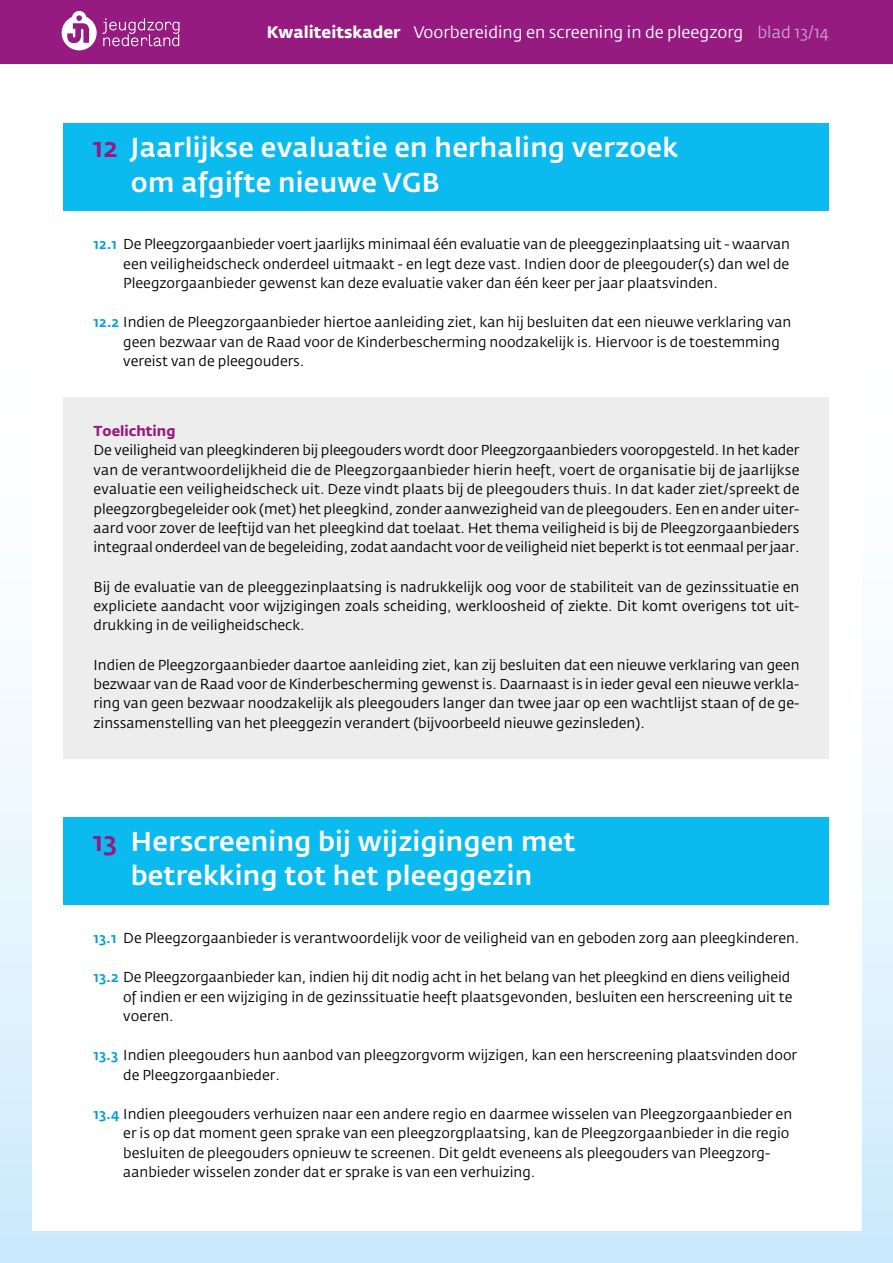
<style>
.page{position:relative;width:893px;height:1263px;background:#fff}
.page>*{position:absolute;margin:0;border:0;box-sizing:border-box;transform-origin:0 0}
.t1{font:500 27px/34.5px "Fedra Sans Std";letter-spacing:.01em;color:#fff}
.t2{font:16.5px "Fedra Sans Std";color:#fff}
.t3{font:14.25px/19.5px "Fedra Sans Std";color:#000;text-align:justify}
.t4{font:700 14.25px "Fedra Sans Std";color:#951b81}
.s1{font-weight:700}
.s2{color:#cb9ec9}
.s3{color:#951b81}
.s4{font-weight:500;color:#009fe3}
</style>
<div class="page">
<div style="left:0;top:302px;width:893px;height:961px;background:linear-gradient(to bottom,#fff,#d0ebfc)"></div>
<div style="left:32px;top:70px;width:829px;height:1161px;background:#fff"></div>
<div style="left:64px;top:397px;width:765px;height:362px;background:#ededed"></div>
<div style="left:0;top:0;width:893px;height:64px;background:#951b81"></div>
<svg style="left:62px;top:11px;width:118px;height:39px"></svg>
<div style="left:64px;top:123px;width:765px;height:88px;background:#0bbbef"></div>
<div style="left:64px;top:817px;width:765px;height:88px;background:#0bbbef"></div>
<p class="t2" style="left:267px;top:22px;width:564px"><span class="s1">Kwaliteitskader</span> Voorbereiding en screening in de pleegzorg <span class="s2">blad 13/14</span></p>
<h1 class="t1" style="left:131px;top:131px;width:549px;text-indent:-38px"><span class="s3">12</span> Jaarlijkse evaluatie en herhaling verzoek om afgifte nieuwe VGB</h1>
<p class="t3" style="left:123px;top:234px;width:668px;text-indent:-30px"><span class="s4">12.1</span> De Pleegzorgaanbieder voert jaarlijks minimaal één evaluatie van de pleeggezinplaatsing uit - waarvan een veiligheidscheck onderdeel uitmaakt - en legt deze vast. Indien door de pleegouder(s) dan wel de Pleegzorgaanbieder gewenst kan deze evaluatie vaker dan één keer per jaar plaatsvinden.</p>
<p class="t3" style="left:123px;top:312px;width:670px;text-align:left;text-indent:-30px"><span class="s4">12.2</span> Indien de Pleegzorgaanbieder hiertoe aanleiding ziet, kan hij besluiten dat een nieuwe verklaring van geen bezwaar van de Raad voor de Kinderbescherming noodzakelijk is. Hiervoor is de toestemming vereist van de pleegouders.</p>
<p class="t4" style="left:94px;top:422px;width:83px">Toelichting</p>
<p class="t3" style="left:94px;top:440px;width:707px">De veiligheid van pleegkinderen bij pleegouders wordt door Pleegzorgaanbieders vooropgesteld. In het kader van de verantwoordelijkheid die de Pleegzorgaanbieder hierin heeft, voert de organisatie bij de jaarlijkse evaluatie een veiligheidscheck uit. Deze vindt plaats bij de pleegouders thuis. In dat kader ziet/spreekt de pleegzorgbegeleider ook (met) het pleegkind, zonder aanwezigheid van de pleegouders. Een en ander uiter&shy;aard voor zover de leeftijd van het pleegkind dat toelaat. Het thema veiligheid is bij de Pleegzorgaanbieders integraal onderdeel van de begeleiding, zodat aandacht voor de veiligheid niet beperkt is tot eenmaal per jaar.</p>
<p class="t3" style="left:94px;top:577px;width:707px">Bij de evaluatie van de pleeggezinplaatsing is nadrukkelijk oog voor de stabiliteit van de gezinssituatie en expliciete aandacht voor wijzigingen zoals scheiding, werkloosheid of ziekte. Dit komt overigens tot uit&shy;drukking in de veiligheidscheck.</p>
<p class="t3" style="left:94px;top:655px;width:707px">Indien de Pleegzorgaanbieder daartoe aanleiding ziet, kan zij besluiten dat een nieuwe verklaring van geen bezwaar van de Raad voor de Kinderbescherming gewenst is. Daarnaast is in ieder geval een nieuwe verkla&shy;ring van geen bezwaar noodzakelijk als pleegouders langer dan twee jaar op een wachtlijst staan of de ge&shy;zinssamenstelling van het pleeggezin verandert (bijvoorbeeld nieuwe gezinsleden).</p>
<h1 class="t1" style="left:93px;top:824px;width:484px;text-align:center"><span class="s3">13</span> Herscreening bij wijzigingen met betrekking tot het pleeggezin</h1>
<p class="t3" style="left:94px;top:928px;width:707px"><span class="s4">13.1</span> De Pleegzorgaanbieder is verantwoordelijk voor de veiligheid van en geboden zorg aan pleegkinderen.</p>
<p class="t3" style="left:123px;top:967px;width:671px;text-align:left;text-indent:-30px"><span class="s4">13.2</span> De Pleegzorgaanbieder kan, indien hij dit nodig acht in het belang van het pleegkind en diens veiligheid of indien er een wijziging in de gezinssituatie heeft plaatsgevonden, besluiten een herscreening uit te voeren.</p>
<p class="t3" style="left:123px;top:1045px;width:675px;text-indent:-30px"><span class="s4">13.3</span> Indien pleegouders hun aanbod van pleegzorgvorm wijzigen, kan een herscreening plaatsvinden door de Pleegzorgaanbieder.</p>
<p class="t3" style="left:123px;top:1104px;width:670px;text-align:left;text-indent:-30px"><span class="s4">13.4</span> Indien pleegouders verhuizen naar een andere regio en daarmee wisselen van Pleegzorgaanbieder en er is op dat moment geen sprake van een pleegzorgplaatsing, kan de Pleegzorgaanbieder in die regio besluiten de pleegouders opnieuw te screenen. Dit geldt eveneens als pleegouders van Pleegzorg&shy;aanbieder wisselen zonder dat er sprake is van een verhuizing.</p>
</div>
